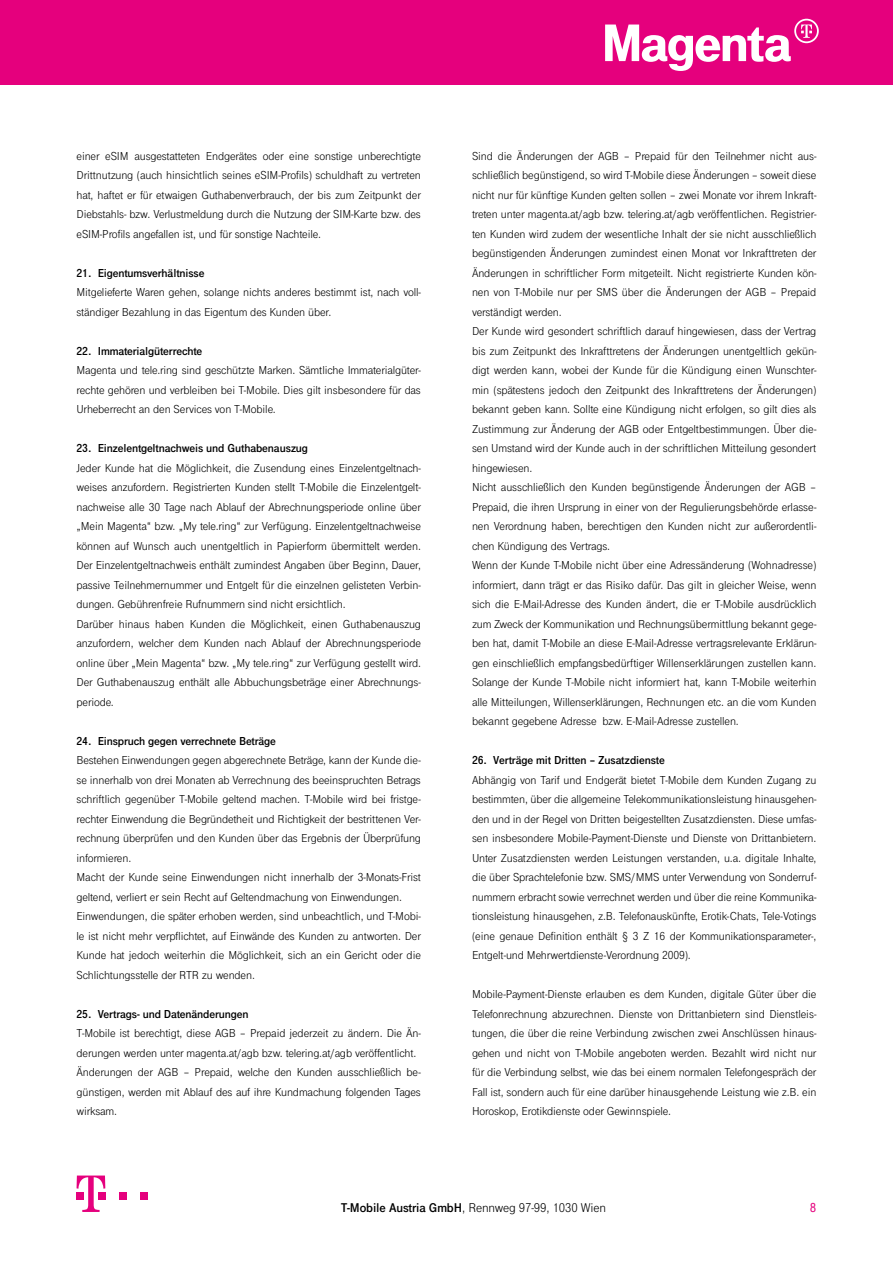
<style>
.page{position:relative;width:893px;height:1263px;background:#fff}
.page>*{position:absolute;margin:0;border:0;box-sizing:border-box;transform-origin:0 0}
.t1{font:500 13.5px "Tele Grotesk Next AT";color:#e5007d}
.t2{font:13.2px "Tele Grotesk Next AT";letter-spacing:-.01em;color:#000}
.t3{font:12px/19.5px "Tele Grotesk Next AT";letter-spacing:-.01em;color:#000}
.t4{font:700 12px "Tele Grotesk Next AT";letter-spacing:-.01em;color:#000}
.s1{font-weight:700}
</style>
<div class="page">
<div style="left:0;top:0;width:893px;height:85px;background:#e5007d"></div>
<svg style="left:605px;top:19px;width:214px;height:52px"></svg>
<svg style="left:77px;top:1175px;width:28px;height:37px"></svg>
<div style="left:98px;top:1192px;width:7px;height:8px;background:#e5007d"></div>
<div style="left:120px;top:1192px;width:7px;height:8px;background:#e5007d"></div>
<div style="left:141px;top:1192px;width:7px;height:8px;background:#e5007d"></div>
<p class="t3" style="left:77px;top:147px;width:346px;text-align:justify">einer eSIM ausgestatteten Endgerätes oder eine sonstige unberechtigte Drittnutzung (auch hinsichtlich seines eSIM-Profils) schuldhaft zu vertreten hat, haftet er für etwaigen Guthabenverbrauch, der bis zum Zeitpunkt der Diebstahls- bzw. Verlustmeldung durch die Nutzung der SIM-Karte bzw. des eSIM-Profils angefallen ist, und für sonstige Nachteile.</p>
<p class="t4" style="left:77px;top:266px;width:129px">21. Eigentumsverhältnisse</p>
<p class="t3" style="left:77px;top:284px;width:346px">Mitgelieferte Waren gehen, solange nichts anderes bestimmt ist, nach voll&shy;ständiger Bezahlung in das Eigentum des Kunden über.</p>
<p class="t4" style="left:77px;top:344px;width:127px">22. Immaterialgüterrechte</p>
<p class="t3" style="left:77px;top:362px;width:346px;text-align:justify">Magenta und tele.ring sind geschützte Marken. Sämtliche Immaterialgüter&shy;rechte gehören und verbleiben bei T-Mobile. Dies gilt insbesondere für das Urheberrecht an den Services von T-Mobile.</p>
<p class="t4" style="left:77px;top:441px;width:233px">23. Einzelentgeltnachweis und Guthabenauszug</p>
<p class="t3" style="left:77px;top:459px;width:346px">Jeder Kunde hat die Möglichkeit, die Zusendung eines Einzelentgeltnach&shy;weises anzufordern. Registrierten Kunden stellt T-Mobile die Einzelentgelt&shy;nachweise alle 30 Tage nach Ablauf der Abrechnungsperiode online über „Mein Magenta“ bzw. „My tele.ring“ zur Verfügung. Einzelentgeltnachweise können auf Wunsch auch unentgeltlich in Papierform übermittelt werden.<br>Der Einzelentgeltnachweis enthält zumindest Angaben über Beginn, Dauer, passive Teilnehmernummer und Entgelt für die einzelnen gelisteten Verbin&shy;dungen. Gebührenfreie Rufnummern sind nicht ersichtlich.<br>Darüber hinaus haben Kunden die Möglichkeit, einen Guthabenauszug anzufordern, welcher dem Kunden nach Ablauf der Abrechnungsperiode online über „Mein Magenta“ bzw. „My tele.ring“ zur Verfügung gestellt wird.<br>Der Guthabenauszug enthält alle Abbuchungsbeträge einer Abrechnungs&shy;periode.</p>
<p class="t4" style="left:77px;top:734px;width:201px">24. Einspruch gegen verrechnete Beträge</p>
<p class="t3" style="left:77px;top:752px;width:346px">Bestehen Einwendungen gegen abgerechnete Beträge, kann der Kunde die&shy;se innerhalb von drei Monaten ab Verrechnung des beeinspruchten Betrags schriftlich gegenüber T-Mobile geltend machen. T-Mobile wird bei fristge&shy;rechter Einwendung die Begründetheit und Richtigkeit der bestrittenen Ver&shy;rechnung überprüfen und den Kunden über das Ergebnis der Überprüfung informieren.<br>Macht der Kunde seine Einwendungen nicht innerhalb der 3-Monats-Frist geltend, verliert er sein Recht auf Geltendmachung von Einwendungen.<br>Einwendungen, die später erhoben werden, sind unbeachtlich, und T-Mobi&shy;le ist nicht mehr verpflichtet, auf Einwände des Kunden zu antworten. Der Kunde hat jedoch weiterhin die Möglichkeit, sich an ein Gericht oder die Schlichtungsstelle der RTR zu wenden.</p>
<p class="t4" style="left:77px;top:1007px;width:174px">25. Vertrags- und Datenänderungen</p>
<p class="t3" style="left:77px;top:1025px;width:346px">T-Mobile ist berechtigt, diese AGB – Prepaid jederzeit zu ändern. Die Än&shy;derungen werden unter magenta.at/agb bzw. telering.at/agb veröffentlicht.<br>Änderungen der AGB – Prepaid, welche den Kunden ausschließlich be&shy;günstigen, werden mit Ablauf des auf ihre Kundmachung folgenden Tages wirksam.</p>
<p class="t3" style="left:472px;top:147px;width:346px">Sind die Änderungen der AGB – Prepaid für den Teilnehmer nicht aus&shy;schließlich begünstigend, so wird T-Mobile diese Änderungen – soweit diese nicht nur für künftige Kunden gelten sollen – zwei Monate vor ihrem Inkraft&shy;treten unter magenta.at/agb bzw. telering.at/agb veröffentlichen. Registrier&shy;ten Kunden wird zudem der wesentliche Inhalt der sie nicht ausschließlich begünstigenden Änderungen zumindest einen Monat vor Inkrafttreten der Änderungen in schriftlicher Form mitgeteilt. Nicht registrierte Kunden kön&shy;nen von T-Mobile nur per SMS über die Änderungen der AGB – Prepaid verständigt werden.<br>Der Kunde wird gesondert schriftlich darauf hingewiesen, dass der Vertrag bis zum Zeitpunkt des Inkrafttretens der Änderungen unentgeltlich gekün&shy;digt werden kann, wobei der Kunde für die Kündigung einen Wunschter&shy;min (spätestens jedoch den Zeitpunkt des Inkrafttretens der Änderungen) bekannt geben kann. Sollte eine Kündigung nicht erfolgen, so gilt dies als Zustimmung zur Änderung der AGB oder Entgeltbestimmungen. Über die&shy;sen Umstand wird der Kunde auch in der schriftlichen Mitteilung gesondert hingewiesen.<br>Nicht ausschließlich den Kunden begünstigende Änderungen der AGB – Prepaid, die ihren Ursprung in einer von der Regulierungsbehörde erlasse&shy;nen Verordnung haben, berechtigen den Kunden nicht zur außerordentli&shy;chen Kündigung des Vertrags.<br>Wenn der Kunde T-Mobile nicht über eine Adressänderung (Wohnadresse) informiert, dann trägt er das Risiko dafür. Das gilt in gleicher Weise, wenn sich die E-Mail-Adresse des Kunden ändert, die er T-Mobile ausdrücklich zum Zweck der Kommunikation und Rechnungsübermittlung bekannt gege&shy;ben hat, damit T-Mobile an diese E-Mail-Adresse vertragsrelevante Erklärun&shy;gen einschließlich empfangsbedürftiger Willenserklärungen zustellen kann.<br>Solange der Kunde T-Mobile nicht informiert hat, kann T-Mobile weiterhin alle Mitteilungen, Willenserklärungen, Rechnungen etc. an die vom Kunden bekannt gegebene Adresse bzw. E-Mail-Adresse zustellen.</p>
<p class="t4" style="left:472px;top:753px;width:194px">26. Verträge mit Dritten – Zusatzdienste</p>
<p class="t3" style="left:472px;top:771px;width:346px;text-align:justify">Abhängig von Tarif und Endgerät bietet T-Mobile dem Kunden Zugang zu bestimmten, über die allgemeine Telekommunikationsleistung hinausgehen&shy;den und in der Regel von Dritten beigestellten Zusatzdiensten. Diese umfas&shy;sen insbesondere Mobile-Payment-Dienste und Dienste von Drittanbietern.<br>Unter Zusatzdiensten werden Leistungen verstanden, u.a. digitale Inhalte, die über Sprachtelefonie bzw. SMS/MMS unter Verwendung von Sonderruf&shy;nummern erbracht sowie verrechnet werden und über die reine Kommunika&shy;tionsleistung hinausgehen, z.B. Telefonauskünfte, Erotik-Chats, Tele-Votings (eine genaue Definition enthält § 3 Z 16 der Kommunikationsparameter-, Entgelt-und Mehrwertdienste-Verordnung 2009).</p>
<p class="t3" style="left:472px;top:986px;width:346px;text-align:justify">Mobile-Payment-Dienste erlauben es dem Kunden, digitale Güter über die Telefonrechnung abzurechnen. Dienste von Drittanbietern sind Dienstleis&shy;tungen, die über die reine Verbindung zwischen zwei Anschlüssen hinaus&shy;gehen und nicht von T-Mobile angeboten werden. Bezahlt wird nicht nur für die Verbindung selbst, wie das bei einem normalen Telefongespräch der Fall ist, sondern auch für eine darüber hinausgehende Leistung wie z.B. ein Horoskop, Erotikdienste oder Gewinnspiele.</p>
<p class="t2" style="left:341px;top:1200px;width:267px"><span class="s1">T-Mobile Austria GmbH</span>, Rennweg 97-99, 1030 Wien</p>
<p class="t1" style="left:810px;top:1200px;width:8px">8</p>
</div>
